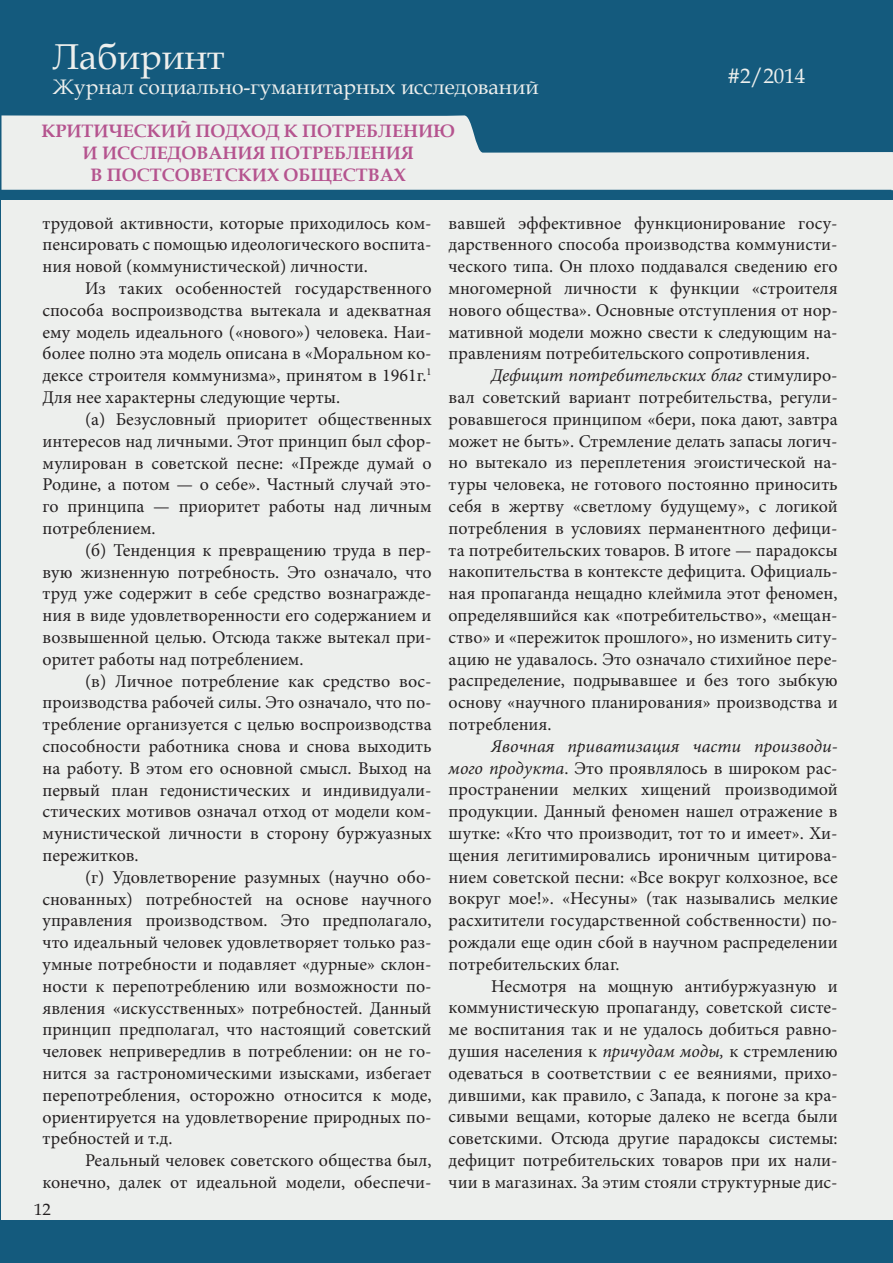
<style>
.page{position:relative;width:893px;height:1263px;background:#fff}
.page>*{position:absolute;margin:0;border:0;box-sizing:border-box;transform-origin:0 0}
.t1{font:36px "Book Antiqua";color:#edefed}
.t2{font:21px "Book Antiqua";color:#edefed}
.t3{font:18px/21.8px "Minion Pro";color:#231f20;text-align:justify}
.t4{font:700 18px/21.6px "Book Antiqua";color:#b5548f;text-align:center}
.t5{font:16.5px "Book Antiqua";color:#231f20}
.s1{font-style:italic}
</style>
<div class="page">
<div style="left:1px;top:0;width:892px;height:1262px;background:#145a7d"></div>
<div style="left:2px;top:200px;width:891px;height:1020px;background:#edefed"></div>
<svg style="left:2px;top:115px;width:889px;height:75px;fill:#edefed"></svg>
<svg style="left:891px;top:152px;width:2px;height:1111px"></svg>
<h1 class="t1" style="left:53px;top:31px;width:173px">Лабиринт</h1>
<p class="t2" style="left:53px;top:72px;width:487px">Журнал социально-гуманитарных исследований</p>
<p class="t2" style="left:727px;top:61px;width:79px">#2/2014</p>
<p class="t2" style="left:740px;top:61px;width:12px">1</p>
<p class="t4" style="left:41px;top:120px;width:415px">КРИТИЧЕСКИЙ ПОДХОД К ПОТРЕБЛЕНИЮ<br>И ИССЛЕДОВАНИЯ ПОТРЕБЛЕНИЯ<br>В ПОСТСОВЕТСКИХ ОБЩЕСТВАХ</p>
<p class="t3" style="left:43px;top:212px;width:391px">трудовой активности, которые приходилось ком&shy;пенсировать с помощью идеологического воспита&shy;ния новой (коммунистической) личности.</p>
<p class="t3" style="left:43px;top:278px;width:391px;text-indent:43px">Из таких особенностей государственного способа воспроизводства вытекала и адекватная ему модель идеального («нового») человека. Наи&shy;более полно эта модель описана в «Моральном ко&shy;дексе строителя коммунизма», принятом в 1961г.<sup>1<br></sup>Для нее характерны следующие черты.</p>
<p class="t3" style="left:43px;top:408px;width:391px;text-indent:43px">(а) Безусловный приоритет общественных интересов над личными. Этот принцип был сфор&shy;мулирован в советской песне: «Прежде думай о Родине, а потом — о себе». Частный случай это&shy;го принципа — приоритет работы над личным потреблением.</p>
<p class="t3" style="left:43px;top:539px;width:391px;text-indent:43px">(б) Тенденция к превращению труда в пер&shy;вую жизненную потребность. Это означало, что труд уже содержит в себе средство вознагражде&shy;ния в виде удовлетворенности его содержанием и возвышенной целью. Отсюда также вытекал при&shy;оритет работы над потреблением.</p>
<p class="t3" style="left:43px;top:670px;width:391px;text-indent:43px">(в) Личное потребление как средство вос&shy;производства рабочей силы. Это означало, что по&shy;требление организуется с целью воспроизводства способности работника снова и снова выходить на работу. В этом его основной смысл. Выход на первый план гедонистических и индивидуали&shy;стических мотивов означал отход от модели ком&shy;мунистической личности в сторону буржуазных пережитков.</p>
<p class="t3" style="left:43px;top:866px;width:391px;text-indent:43px">(г) Удовлетворение разумных (научно обо&shy;снованных) потребностей на основе научного управления производством. Это предполагало, что идеальный человек удовлетворяет только раз&shy;умные потребности и подавляет «дурные» склон&shy;ности к перепотреблению или возможности по&shy;явления «искусственных» потребностей. Данный принцип предполагал, что настоящий советский человек непривередлив в потреблении: он не го&shy;нится за гастрономическими изысками, избегает перепотребления, осторожно относится к моде, ориентируется на удовлетворение природных по&shy;требностей и т.д.</p>
<p class="t3" style="left:43px;top:1149px;width:391px;text-align:right">Реальный человек советского общества был, конечно, далек от идеальной модели, обеспечи-</p>
<p class="t3" style="left:449px;top:212px;width:391px">вавшей эффективное функционирование госу&shy;дарственного способа производства коммунисти&shy;ческого типа. Он плохо поддавался сведению его многомерной личности к функции «строителя нового общества». Основные отступления от нор&shy;мативной модели можно свести к следующим на&shy;правлениям потребительского сопротивления.</p>
<p class="t3" style="left:449px;top:365px;width:391px;text-indent:43px"><span class="s1">Дефицит потребительских благ</span> стимулиро&shy;вал советский вариант потребительства, регули&shy;ровавшегося принципом «бери, пока дают, завтра может не быть». Стремление делать запасы логич&shy;но вытекало из переплетения эгоистической на&shy;туры человека, не готового постоянно приносить себя в жертву «светлому будущему», с логикой потребления в условиях перманентного дефици&shy;та потребительских товаров. В итоге — парадоксы накопительства в контексте дефицита. Официаль&shy;ная пропаганда нещадно клеймила этот феномен, определявшийся как «потребительство», «мещан&shy;ство» и «пережиток прошлого», но изменить ситу&shy;ацию не удавалось. Это означало стихийное пере&shy;распределение, подрывавшее и без того зыбкую основу «научного планирования» производства и потребления.</p>
<p class="t3" style="left:449px;top:735px;width:391px;text-indent:43px"><span class="s1">Явочная приватизация части производи&shy;мого продукта</span>. Это проявлялось в широком рас&shy;пространении мелких хищений производимой продукции. Данный феномен нашел отражение в шутке: «Кто что производит, тот то и имеет». Хи&shy;щения легитимировались ироничным цитирова&shy;нием советской песни: «Все вокруг колхозное, все вокруг мое!». «Несуны» (так назывались мелкие расхитители государственной собственности) по&shy;рождали еще один сбой в научном распределении потребительских благ.</p>
<p class="t3" style="left:449px;top:975px;width:391px;text-indent:43px">Несмотря на мощную антибуржуазную и коммунистическую пропаганду, советской систе&shy;ме воспитания так и не удалось добиться равно&shy;душия населения к <span class="s1">причудам моды,</span> к стремлению одеваться в соответствии с ее веяниями, прихо&shy;дившими, как правило, с Запада, к погоне за кра&shy;сивыми вещами, которые далеко не всегда были советскими. Отсюда другие парадоксы системы: дефицит потребительских товаров при их нали&shy;чии в магазинах. За этим стояли структурные дис-</p>
<p class="t5" style="left:34px;top:1198px;width:18px">12</p>
</div>
